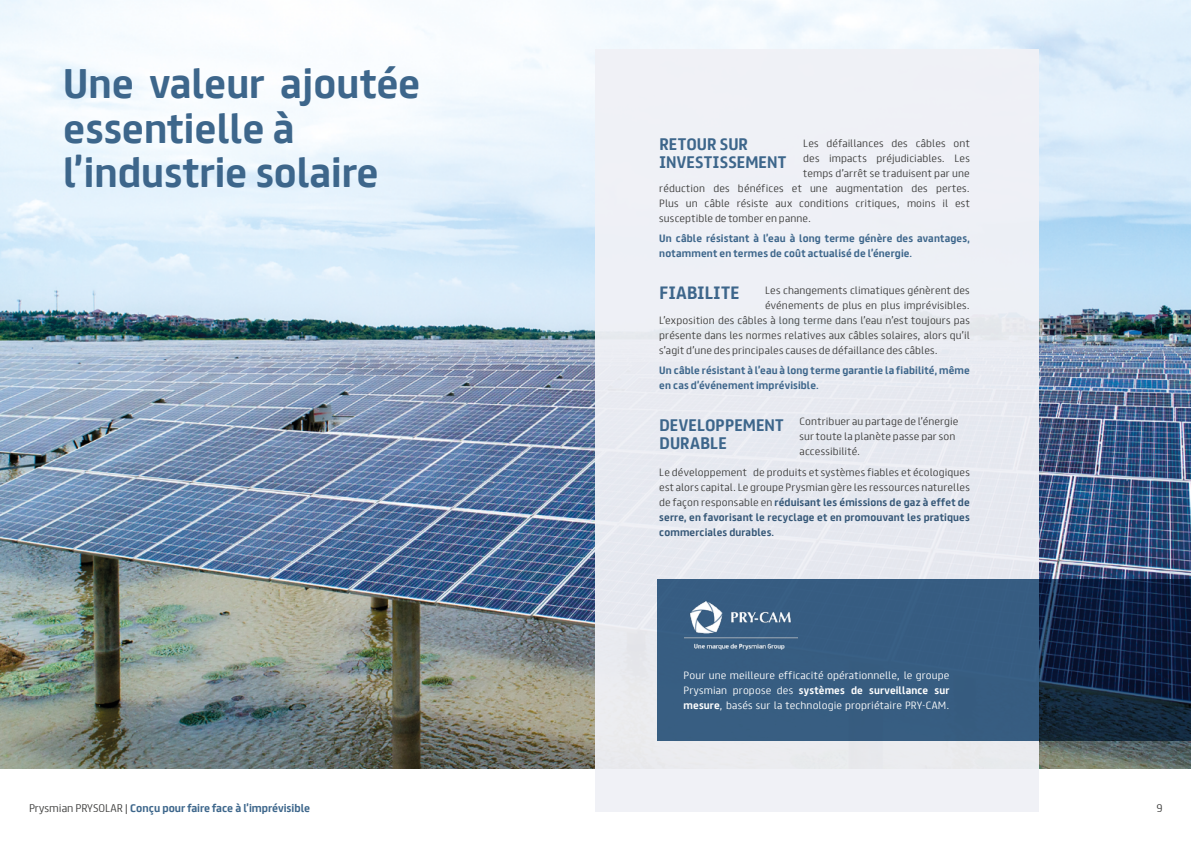
<style>
.page{position:relative;width:1191px;height:842px;background:#fff}
.page>*{position:absolute;margin:0;border:0;box-sizing:border-box;transform-origin:0 0}
.t1{font:700 37px/44.4px "FS Truman";color:#3d668b}
.t2{font:700 16px "FS Truman";letter-spacing:.02em;color:#3d668b}
.t3{font:700 15px/18px "FS Truman";letter-spacing:.01em;color:#3d668b}
.t4{font:700 10px "FS Truman";color:#3d668b}
.t5{font:300 10px "FS Truman";color:#3c3c3b}
.t6{font:300 9.5px/15px "FS Truman";letter-spacing:.015em;color:#3c3c3b}
.t7{font:700 9.5px/15px "FS Truman";letter-spacing:.015em;color:#3d668b}
.t8{font:300 9.5px/15px "FS Truman";letter-spacing:.015em;color:#fff;text-align:justify}
.s1{font-weight:700;color:#355777}
.s2{font-weight:700}
.s3{font-weight:300;color:#3c3c3b}
</style>
<div class="page">
<img style="left:0;top:0;width:1191px;height:768px">
<div style="left:595px;top:50px;width:444px;height:762px;background:#f0f1f6"></div>
<svg style="left:657px;top:579px;width:534px;height:162px;background:#2b4a6d"></svg>
<img style="left:685px;top:602px;width:112px;height:51px">
<h1 class="t1" style="left:63px;top:59px;width:358px">Une valeur ajoutée essentielle à l’industrie solaire</h1>
<h3 class="t3" style="left:659px;top:134px;width:128px">RETOUR SUR<br>INVESTISSEMENT</h3>
<p class="t6" style="left:803px;top:135px;width:168px">Les défaillances des câbles ont</p>
<p class="t6" style="left:803px;top:150px;width:168px">des impacts préjudiciables. Les</p>
<p class="t6" style="left:803px;top:165px;width:168px">temps d’arrêt se traduisent par une</p>
<p class="t6" style="left:659px;top:180px;width:312px">réduction des bénéfices et une augmentation des pertes.</p>
<p class="t6" style="left:659px;top:195px;width:312px">Plus un câble résiste aux conditions critiques, moins il est</p>
<p class="t6" style="left:659px;top:210px;width:153px">susceptible de tomber en panne.</p>
<p class="t7" style="left:659px;top:230px;width:312px">Un câble résistant à l’eau à long terme génère des avantages, notamment en termes de coût actualisé de l’énergie.</p>
<p class="t6" style="left:765px;top:282px;width:206px">Les changements climatiques génèrent des</p>
<p class="t6" style="left:765px;top:297px;width:206px">événements de plus en plus imprévisibles.</p>
<p class="t6" style="left:659px;top:312px;width:312px">L’exposition des câbles à long terme dans l’eau n’est toujours pas</p>
<p class="t6" style="left:659px;top:327px;width:312px">présente dans les normes relatives aux câbles solaires, alors qu’il</p>
<p class="t6" style="left:659px;top:342px;width:280px">s’agit d’une des principales causes de défaillance des câbles.</p>
<p class="t7" style="left:659px;top:362px;width:312px">Un câble résistant à l’eau à long terme garantie la fiabilité, même en cas d’événement imprévisible.</p>
<p class="t6" style="left:799px;top:413px;width:160px">Contribuer au partage de l’énergie sur toute la planète passe par son accessibilité.</p>
<p class="t6" style="left:659px;top:464px;width:312px;text-align:justify">Le développement de produits et systèmes fiables et écologiques est alors capital. Le groupe Prysmian gère les ressources naturelles de façon responsable en <span class="s1">réduisant les émissions de gaz à effet de serre, en favorisant le recyclage et en promouvant les pratiques commerciales durables.</span></p>
<h2 class="t2" style="left:659px;top:279px;width:82px">FIABILITE</h2>
<h3 class="t3" style="left:659px;top:415px;width:126px">DEVELOPPEMENT<br>DURABLE</h3>
<p class="t8" style="left:683px;top:667px;width:267px">Pour une meilleure efficacité opérationnelle, le groupe Prysmian propose des <span class="s2">systèmes de surveillance sur mesure</span>, basés sur la technologie propriétaire PRY-CAM.</p>
<p class="t4" style="left:29px;top:799px;width:282px"><span class="s3">Prysmian PRYSOLAR |</span> Conçu pour faire face à l’imprévisible</p>
<p class="t5" style="left:1156px;top:799px;width:8px">9</p>
</div>
